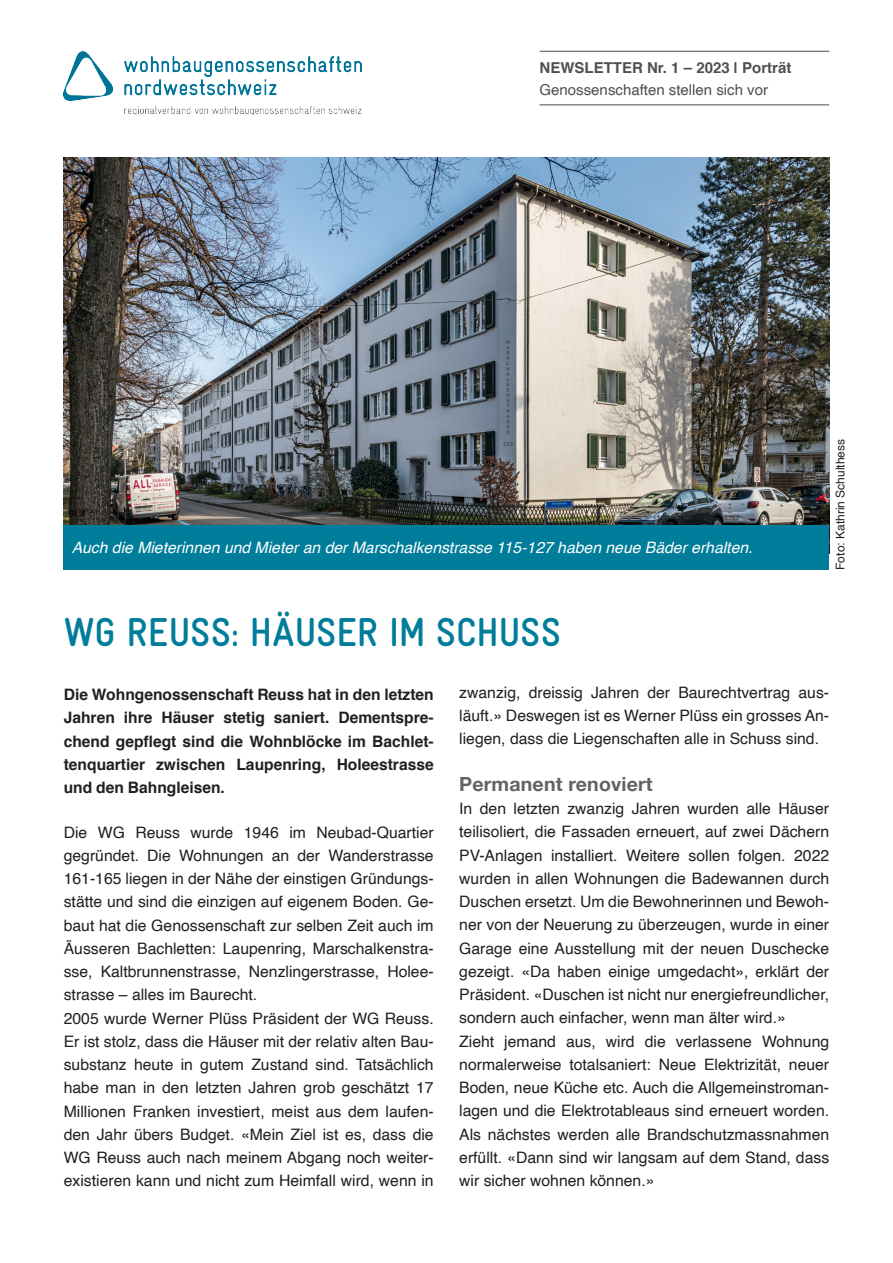
<style>
.page{position:relative;width:893px;height:1263px;background:#fff}
.page>*{position:absolute;margin:0;border:0;box-sizing:border-box;transform-origin:0 0}
._00_Titel_grün_versa{font:40.5px "Gravur Condensed Bold CE";color:#007d9a}
._02_Body{font:700 19.5px "Helvetica Neue";letter-spacing:.01em;color:#636366}
._02_Body-2{font:15.75px/23.2px "Helvetica";color:#231f20;text-align:justify}
._00_Titel_grün_versa-2{font:700 15.75px/23.2px "Helvetica";color:#231f20;text-align:justify}
._03_Legende_weiss{font:italic 15.75px "Helvetica";color:#fff}
.Ausgabe{font:15px/22.5px "Helvetica";color:#4e4f50}
._02_Body-3{font:12px "Helvetica";color:#231f20}
.s1{font-weight:700}
</style>
<div class="page">
<img style="left:64px;top:157px;width:765px;height:368px">
<hr style="left:540px;top:51px;width:289px;height:1px;background:#4e4f50">
<hr style="left:540px;top:105px;width:289px;height:1px;background:#4e4f50">
<div style="left:64px;top:525px;width:765px;height:45px;background:#007d9a"></div>
<img style="left:64px;top:51px;width:297px;height:63px">
<p class="Ausgabe" style="left:540px;top:57px;width:253px"><span class="s1">NEWSLETTER Nr. 1 – 2023 | Porträt<br></span>Genossenschaften stellen sich vor</p>
<p class="_03_Legende_weiss" style="left:72px;top:535px;width:682px">Auch die Mieterinnen und Mieter an der Marschalkenstrasse 115-127 haben neue Bäder erhalten.</p>
<p class="_00_Titel_grün_versa" style="left:64px;top:610px;width:499px">WG REUSS: HÄUSER IM SCHUSS</p>
<p class="_02_Body-3" style="left:831px;top:570px;width:132px;rotate:-90deg">Foto: Kathrin Schulthess</p>
<p class="_00_Titel_grün_versa-2" style="left:64px;top:683px;width:371px">Die Wohngenossenschaft Reuss hat in den letzten Jahren ihre Häuser stetig saniert. Dementspre&shy;chend gepflegt sind die Wohnblöcke im Bachlet&shy;tenquartier zwischen Laupenring, Holeestrasse und den Bahngleisen.</p>
<p class="_02_Body-2" style="left:64px;top:821px;width:371px">Die WG Reuss wurde 1946 im Neubad-Quartier gegründet. Die Wohnungen an der Wanderstrasse 161-165 liegen in der Nähe der einstigen Gründungs&shy;stätte und sind die einzigen auf eigenem Boden. Ge&shy;baut hat die Genossenschaft zur selben Zeit auch im Äusseren Bachletten: Laupenring, Marschalkenstra&shy;sse, Kaltbrunnenstrasse, Nenzlingerstrasse, Holee&shy;strasse – alles im Baurecht.</p>
<p class="_02_Body-2" style="left:64px;top:1007px;width:371px">2005 wurde Werner Plüss Präsident der WG Reuss.<br>Er ist stolz, dass die Häuser mit der relativ alten Bau&shy;substanz heute in gutem Zustand sind. Tatsächlich habe man in den letzten Jahren grob geschätzt 17<br>Millionen Franken investiert, meist aus dem laufen&shy;den Jahr übers Budget. «Mein Ziel ist es, dass die WG Reuss auch nach meinem Abgang noch weiter&shy;existieren kann und nicht zum Heimfall wird, wenn in</p>
<p class="_02_Body-2" style="left:459px;top:681px;width:371px">zwanzig, dreissig Jahren der Baurechtvertrag aus&shy;läuft.» Deswegen ist es Werner Plüss ein grosses An&shy;liegen, dass die Liegenschaften alle in Schuss sind.</p>
<p class="_02_Body" style="left:459px;top:769px;width:195px">Permanent renoviert</p>
<p class="_02_Body-2" style="left:459px;top:797px;width:371px">In den letzten zwanzig Jahren wurden alle Häuser teilisoliert, die Fassaden erneuert, auf zwei Dächern PV-Anlagen installiert. Weitere sollen folgen. 2022 wurden in allen Wohnungen die Badewannen durch Duschen ersetzt. Um die Bewohnerinnen und Bewoh&shy;ner von der Neuerung zu überzeugen, wurde in einer Garage eine Ausstellung mit der neuen Duschecke gezeigt. «Da haben einige umgedacht», erklärt der Präsident. «Duschen ist nicht nur energiefreundlicher, sondern auch einfacher, wenn man älter wird.»</p>
<p class="_02_Body-2" style="left:459px;top:1030px;width:371px">Zieht jemand aus, wird die verlassene Wohnung normalerweise totalsaniert: Neue Elektrizität, neuer Boden, neue Küche etc. Auch die Allgemeinstroman&shy;lagen und die Elektrotableaus sind erneuert worden.<br>Als nächstes werden alle Brandschutzmassnahmen erfüllt. «Dann sind wir langsam auf dem Stand, dass wir sicher wohnen können.»</p>
</div>
